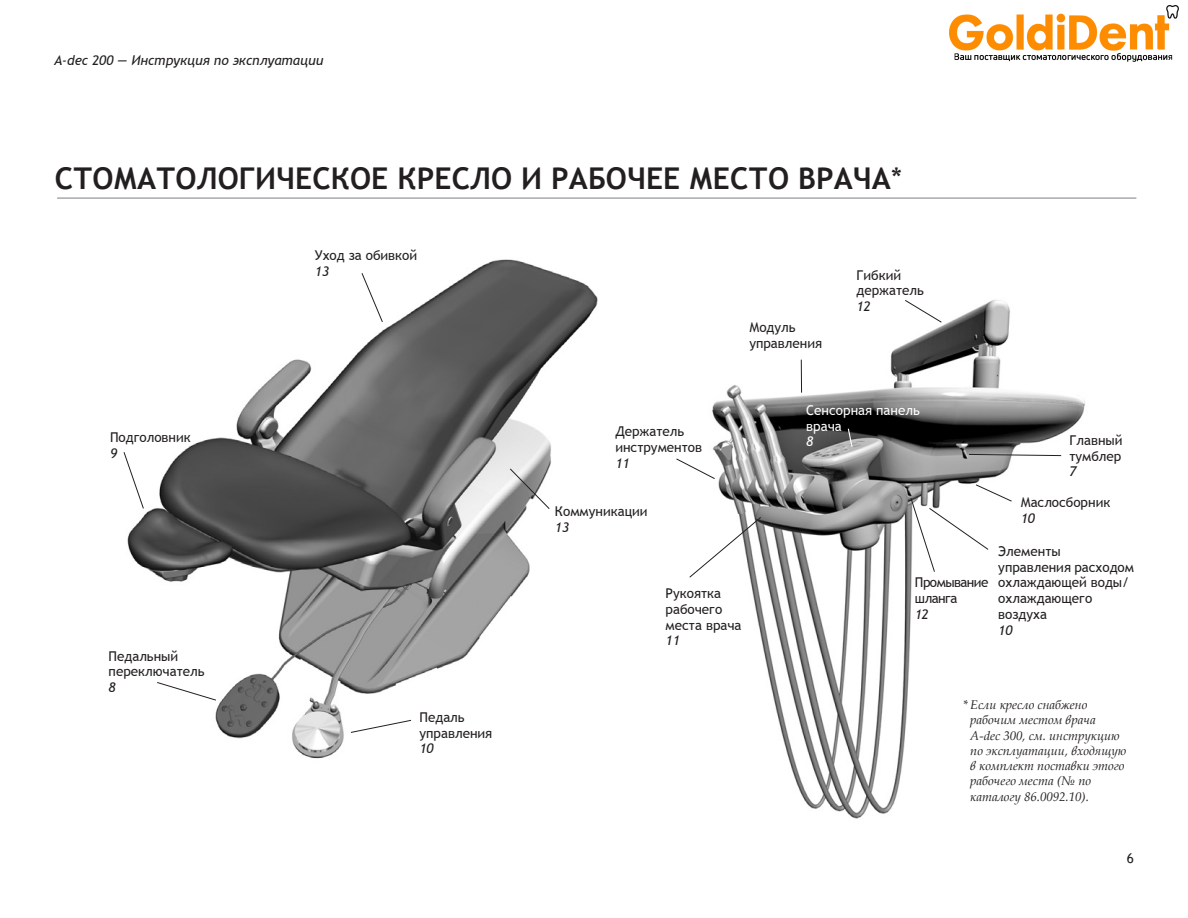
<style>
.page{position:relative;width:1188px;height:918px;background:#fff}
.page>*{position:absolute;margin:0;border:0;box-sizing:border-box;transform-origin:0 0}
.t1{font:700 30px "Trebuchet MS";color:#231f20}
.t2{font:13.5px/15.8px "Trebuchet MS";color:#231f20}
.t3{font:italic 13.5px "Trebuchet MS";color:#231f20}
.t4{font:13.5px/15.8px "Trebuchet MS";color:#fff}
.t5{font:13.5px/15.8px "Trebuchet MS";letter-spacing:-.04em;color:#231f20}
.t6{font:italic 13.5px "Trebuchet MS";color:#fff}
.t7{font:italic 12.75px/15.3px "Book Antiqua";color:#231f20}
.s1{font-weight:400}
</style>
<div class="page">
<img style="left:127px;top:259px;width:471px;height:500px">
<img style="left:712px;top:300px;width:373px;height:519px">
<div style="left:998px;top:546px;width:136px;height:129px;background:#fff"></div>
<div style="left:1070px;top:435px;width:66px;height:44px;background:#fff"></div>
<div style="left:915px;top:577px;width:79px;height:74px;background:#fff"></div>
<svg style="left:156px;top:682px;width:61px;height:19px"></svg>
<svg style="left:123px;top:451px;width:21px;height:58px"></svg>
<svg style="left:689px;top:516px;width:73px;height:62px"></svg>
<svg style="left:968px;top:454px;width:94px;height:2px"></svg>
<svg style="left:847px;top:427px;width:6px;height:21px"></svg>
<svg style="left:509px;top:468px;width:41px;height:42px"></svg>
<svg style="left:361px;top:272px;width:22px;height:51px"></svg>
<svg style="left:350px;top:719px;width:62px;height:14px"></svg>
<div style="left:1021px;top:497px;width:104px;height:31px;background:#fff"></div>
<svg style="left:676px;top:458px;width:40px;height:22px"></svg>
<svg style="left:910px;top:484px;width:103px;height:89px"></svg>
<svg style="left:904px;top:300px;width:38px;height:23px"></svg>
<hr style="left:801px;top:360px;width:1px;height:33px;background:#231f20">
<hr style="left:57px;top:197px;width:1079px;height:2px;background:#a8a9ad">
<img style="left:949px;top:5px;width:229px;height:56px">
<p class="t3" style="left:54px;top:52px;width:271px">A-dec 200 — Инструкция по эксплуатации</p>
<h1 class="t1" style="left:55px;top:160px;width:696px">Стоматологическое кресло и рабочее место</h1>
<h1 class="t1" style="left:798px;top:160px;width:105px">врача<span class="s1">*</span></h1>
<p class="t2" style="left:110px;top:429px;width:82px">Подголовник</p>
<p class="t3" style="left:110px;top:445px;width:9px">9</p>
<p class="t2" style="left:109px;top:648px;width:97px">Педальный переключатель</p>
<p class="t3" style="left:109px;top:679px;width:9px">8</p>
<p class="t2" style="left:315px;top:247px;width:104px">Уход за обивкой</p>
<p class="t3" style="left:315px;top:263px;width:16px">13</p>
<p class="t2" style="left:420px;top:709px;width:74px">Педаль управления</p>
<p class="t3" style="left:420px;top:741px;width:16px">10</p>
<p class="t2" style="left:749px;top:320px;width:74px">Модуль управления</p>
<p class="t2" style="left:857px;top:267px;width:69px">Гибкий держатель</p>
<p class="t3" style="left:857px;top:298px;width:16px">12</p>
<p class="t2" style="left:615px;top:424px;width:88px">Держатель инструментов</p>
<p class="t3" style="left:615px;top:455px;width:16px">11</p>
<p class="t2" style="left:555px;top:503px;width:94px">Коммуникации</p>
<p class="t3" style="left:555px;top:519px;width:16px">13</p>
<p class="t2" style="left:666px;top:586px;width:77px">Рукоятка рабочего места врача</p>
<p class="t3" style="left:666px;top:633px;width:16px">11</p>
<p class="t4" style="left:806px;top:402px;width:115px">Сенсорная панель врача</p>
<p class="t6" style="left:806px;top:434px;width:9px">8</p>
<p class="t5" style="left:915px;top:575px;width:75px">Промывание шланга</p>
<p class="t3" style="left:915px;top:606px;width:15px">12</p>
<p class="t2" style="left:1070px;top:432px;width:55px">Главный тумблер</p>
<p class="t3" style="left:1070px;top:464px;width:9px">7</p>
<p class="t2" style="left:1021px;top:494px;width:91px">Маслосборник</p>
<p class="t3" style="left:1021px;top:510px;width:16px">10</p>
<p class="t2" style="left:998px;top:543px;width:137px">Элементы управления расходом охлаждающей воды/ охлаждающего воздуха</p>
<p class="t3" style="left:998px;top:622px;width:16px">10</p>
<p class="t7" style="left:970px;top:697px;width:158px;text-indent:-7px">* Если кресло снабжено рабочим местом врача<br>A‑dec 300, см. инструкцию по эксплуатации, входящую в комплект поставки этого рабочего места (№ по каталогу 86.0092.10).</p>
<p class="t2" style="left:1127px;top:851px;width:9px">6</p>
</div>
